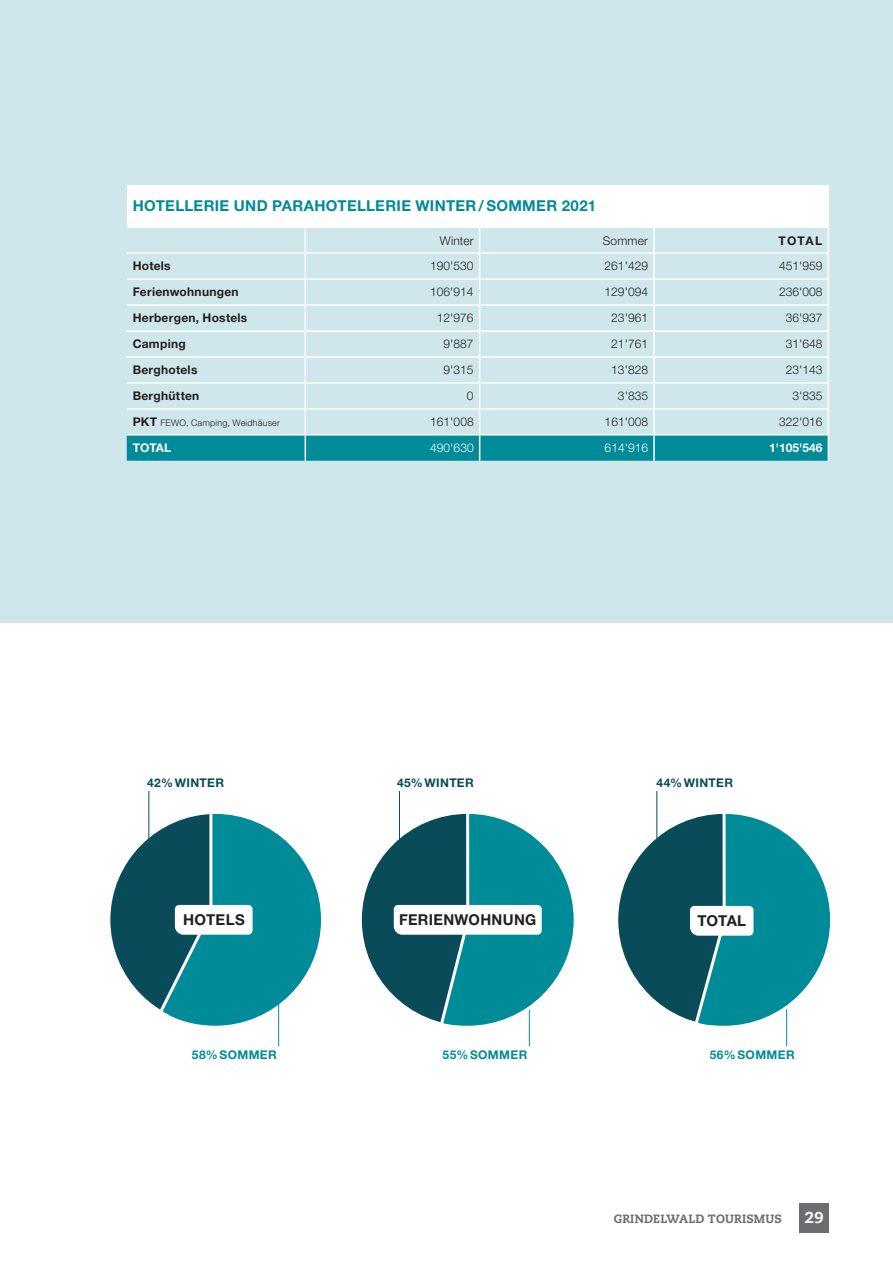
<style>
.page{position:relative;width:893px;height:1263px;background:#fff}
.page>*{position:absolute;margin:0;border:0;box-sizing:border-box;transform-origin:0 0}
.t1{font:800 15.75px "Caecilia LT Std";color:#fff}
.t2{font:700 15px "Helvetica Neue LT Std";letter-spacing:.02em;color:#008b98}
.t3{font:700 15px "Helvetica Neue LT Std";letter-spacing:.02em;color:#231f20}
.t4{font:300 12px "Helvetica Neue LT Std";color:#231f20}
.t5{font:700 12px "Helvetica Neue LT Std";letter-spacing:.025em;color:#231f20}
.t6{font:700 12px "Helvetica Neue LT Std";letter-spacing:.03em;color:#008b98}
.t7{font:700 12px "Helvetica Neue LT Std";letter-spacing:.03em;color:#094b58}
.t8{font:800 12px "Caecilia LT Std";letter-spacing:.015em;color:#6c6d70}
.t9{font:700 12px "Helvetica Neue LT Std";color:#fff}
.t10{font:300 12px "Helvetica Neue LT Std";color:#fff}
.t11{font:300 9px "Helvetica Neue LT Std";letter-spacing:.025em;color:#231f20}
.s1{font-weight:700;font-size:12px}
</style>
<div class="page">
<div style="left:799px;top:1203px;width:30px;height:30px;background:#6c6d70"></div>
<hr style="left:786px;top:918px;width:1px;height:128px;background:#008b98">
<hr style="left:529px;top:918px;width:1px;height:128px;background:#008b98">
<div style="left:360px;top:812px;width:215px;height:215px;background:#094b58;border-radius:50%"></div>
<div style="left:109px;top:812px;width:215px;height:215px;background:#094b58;border-radius:50%"></div>
<hr style="left:399px;top:791px;width:1px;height:127px;background:#094b58">
<div style="left:617px;top:812px;width:215px;height:215px;background:#094b58;border-radius:50%"></div>
<hr style="left:656px;top:791px;width:1px;height:127px;background:#094b58">
<hr style="left:148px;top:791px;width:1px;height:127px;background:#094b58">
<div style="left:0;top:0;width:893px;height:622px;background:#cfe6ea"></div>
<div style="left:127px;top:185px;width:701px;height:42px;background:#fff"></div>
<hr style="left:828px;top:185px;width:1px;height:42px;background:#fff">
<svg style="left:127px;top:227px;width:702px;height:234px"></svg>
<svg style="left:157px;top:812px;width:167px;height:218px"></svg>
<svg style="left:394px;top:812px;width:181px;height:218px"></svg>
<svg style="left:690px;top:812px;width:142px;height:218px"></svg>
<hr style="left:278px;top:918px;width:1px;height:128px;background:#008b98">
<p class="t2" style="left:133px;top:197px;width:465px">HOTELLERIE UND PARAHOTELLERIE WINTER /SOMMER 2021</p>
<p class="t4" style="left:440px;top:233px;width:35px">Winter</p>
<p class="t4" style="left:603px;top:233px;width:47px">Sommer</p>
<p class="t5" style="left:778px;top:233px;width:45px">TOTAL</p>
<p class="t5" style="left:133px;top:259px;width:40px">Hotels</p>
<p class="t4" style="left:430px;top:259px;width:45px">190'530</p>
<p class="t4" style="left:605px;top:259px;width:45px">261'429</p>
<p class="t4" style="left:779px;top:259px;width:45px">451'959</p>
<p class="t5" style="left:133px;top:285px;width:107px">Ferienwohnungen</p>
<p class="t4" style="left:430px;top:285px;width:45px">106'914</p>
<p class="t4" style="left:605px;top:285px;width:45px">129'094</p>
<p class="t4" style="left:779px;top:285px;width:45px">236'008</p>
<p class="t5" style="left:133px;top:311px;width:116px">Herbergen, Hostels</p>
<p class="t4" style="left:437px;top:311px;width:38px">12'976</p>
<p class="t4" style="left:611px;top:311px;width:38px">23'961</p>
<p class="t4" style="left:786px;top:311px;width:38px">36'937</p>
<p class="t5" style="left:133px;top:337px;width:55px">Camping</p>
<p class="t4" style="left:444px;top:337px;width:32px">9'887</p>
<p class="t4" style="left:611px;top:337px;width:38px">21'761</p>
<p class="t4" style="left:786px;top:337px;width:38px">31'648</p>
<p class="t5" style="left:133px;top:362px;width:66px">Berghotels</p>
<p class="t4" style="left:444px;top:363px;width:32px">9'315</p>
<p class="t4" style="left:611px;top:363px;width:38px">13'828</p>
<p class="t4" style="left:786px;top:363px;width:38px">23'143</p>
<p class="t5" style="left:133px;top:388px;width:68px">Berghütten</p>
<p class="t4" style="left:467px;top:388px;width:8px">0</p>
<p class="t4" style="left:618px;top:388px;width:32px">3'835</p>
<p class="t4" style="left:792px;top:388px;width:32px">3'835</p>
<p class="t11" style="left:133px;top:417px;width:149px"><span class="s1">PKT</span> FEWO, Camping, Weidhäuser</p>
<p class="t4" style="left:430px;top:414px;width:45px">161'008</p>
<p class="t4" style="left:605px;top:414px;width:45px">161'008</p>
<p class="t4" style="left:779px;top:414px;width:45px">322'016</p>
<p class="t9" style="left:133px;top:440px;width:40px">TOTAL</p>
<p class="t10" style="left:430px;top:440px;width:45px">490'630</p>
<p class="t10" style="left:605px;top:440px;width:45px">614'916</p>
<p class="t9" style="left:769px;top:440px;width:55px">1'105'546</p>
<p class="t7" style="left:147px;top:775px;width:78px">42%WINTER</p>
<p class="t7" style="left:397px;top:775px;width:78px">45%WINTER</p>
<p class="t7" style="left:656px;top:775px;width:78px">44%WINTER</p>
<p class="t3" style="left:183px;top:910px;width:63px">HOTELS</p>
<p class="t3" style="left:399px;top:910px;width:139px">FERIENWOHNUNG</p>
<p class="t3" style="left:697px;top:912px;width:50px">TOTAL</p>
<p class="t6" style="left:192px;top:1047px;width:86px">58%SOMMER</p>
<p class="t6" style="left:442px;top:1047px;width:86px">55%SOMMER</p>
<p class="t6" style="left:710px;top:1047px;width:86px">56%SOMMER</p>
<p class="t8" style="left:614px;top:1211px;width:170px">GRINDELWALD TOURISMUS</p>
<h1 class="t1" style="left:805px;top:1207px;width:20px">29</h1>
</div>
